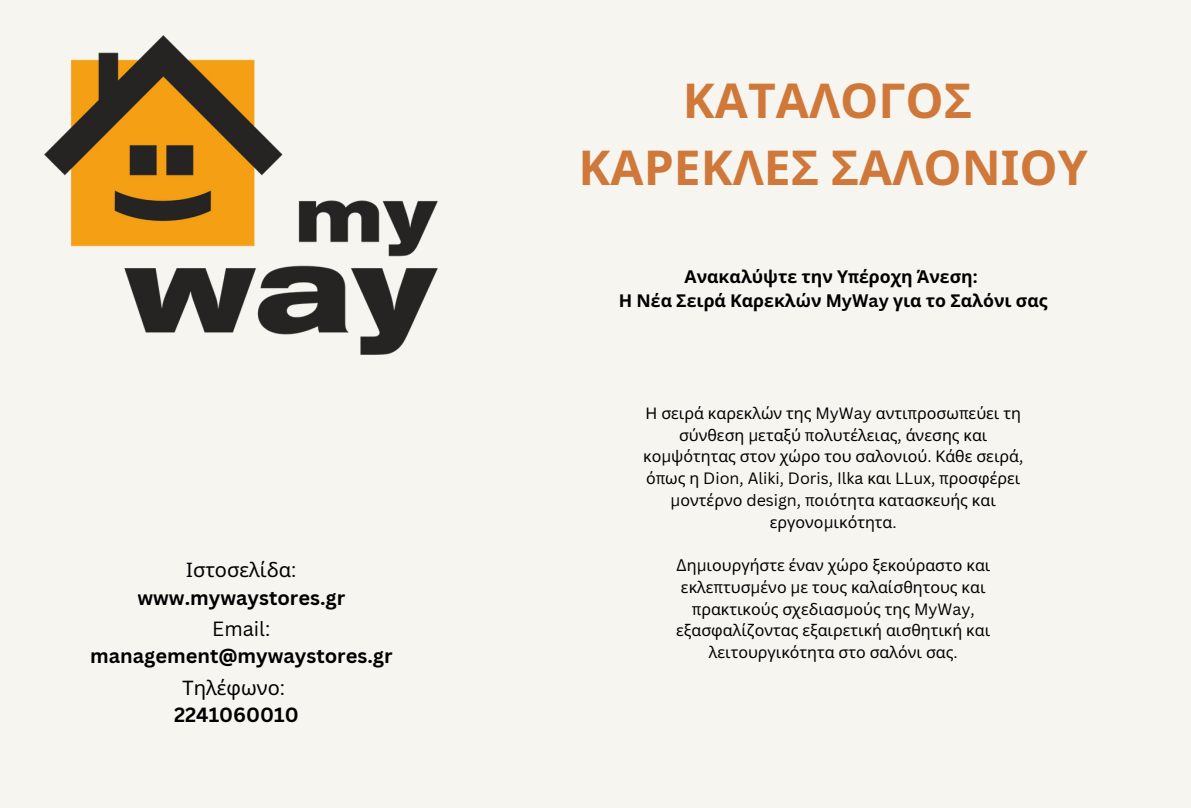
<style>
.page{position:relative;width:1191px;height:808px;background:#fff}
.page>*{position:absolute;margin:0;border:0;box-sizing:border-box;transform-origin:0 0}
.t1{font:700 48px "Noto Sans";color:#d0783a}
.t2{font:700 20px/27.8px "Canva Sans";color:#000;text-align:center}
.t3{font:20px "Noto Sans";color:#000}
.t4{font:700 17.6px "Noto Sans";color:#000}
.t5{font:16px/21.8px "Noto Sans";color:#000;text-align:center}
.s1{font-family:"Noto Sans";font-weight:400}
.s2{font-weight:400}
.s3{font-family:"Canva Sans"}
</style>
<div class="page">
<div style="left:0;top:0;width:1190px;height:808px;background:#f6f5f0"></div>
<img style="left:45px;top:35px;width:393px;height:319px">
<p class="t2" style="left:137px;top:555px;width:209px"><span class="s1">Ιστοσελίδα</span><span class="s2">: </span>www.mywaystores.gr</p>
<p class="t2" style="left:90px;top:614px;width:304px"><span class="s2">Email: </span>management@mywaystores.gr</p>
<p class="t3" style="left:183px;top:673px;width:104px">Τηλέφωνο<span class="s3">:</span></p>
<p class="t2" style="left:174px;top:701px;width:126px">2241060010</p>
<p class="t1" style="left:683px;top:66px;width:291px">ΚΑΤΑΛΟΓΟΣ</p>
<p class="t1" style="left:578px;top:133px;width:510px">ΚΑΡΕΚΛΕΣ ΣΑΛΟΝΙΟΥ</p>
<p class="t4" style="left:684px;top:264px;width:295px">Ανακαλύψτε την Υ<span class="s3">π</span>έροχη Άνεση<span class="s3">:</span></p>
<p class="t4" style="left:618px;top:288px;width:430px">Η Νέα Σειρά Καρεκλών <span class="s3">MyWay</span> για το Σαλόνι σας</p>
<p class="t5" style="left:643px;top:402px;width:381px">Η σειρά καρεκλών της <span class="s3">MyWay</span> αντι<span class="s3">π</span>ροσω<span class="s3">π</span>εύει τη σύνθεση <span class="s3">μ</span>εταξύ <span class="s3">π</span>ολυτέλειας<span class="s3">,</span> άνεσης και κο<span class="s3">μ</span>ψότητας στον χώρο του σαλονιού<span class="s3">.</span> Κάθε σειρά<span class="s3">, </span>ό<span class="s3">π</span>ως η <span class="s3">Dion, Aliki, Doris, Ilka</span> και <span class="s3">LLux, π</span>ροσφέρει <span class="s3">μ</span>οντέρνο <span class="s3">design, π</span>οιότητα κατασκευής και εργονο<span class="s3">μ</span>ικότητα<span class="s3">.</span></p>
<p class="t5" style="left:676px;top:554px;width:316px"><span class="s3">Δ</span>η<span class="s3">μ</span>ιουργήστε έναν χώρο ξεκούραστο και εκλε<span class="s3">π</span>τυσ<span class="s3">μ</span>ένο <span class="s3">μ</span>ε τους καλαίσθητους και <span class="s3">π</span>ρακτικούς σχεδιασ<span class="s3">μ</span>ούς της <span class="s3">MyWay, </span>εξασφαλίζοντας εξαιρετική αισθητική και λειτουργικότητα στο σαλόνι σας<span class="s3">.</span></p>
</div>
